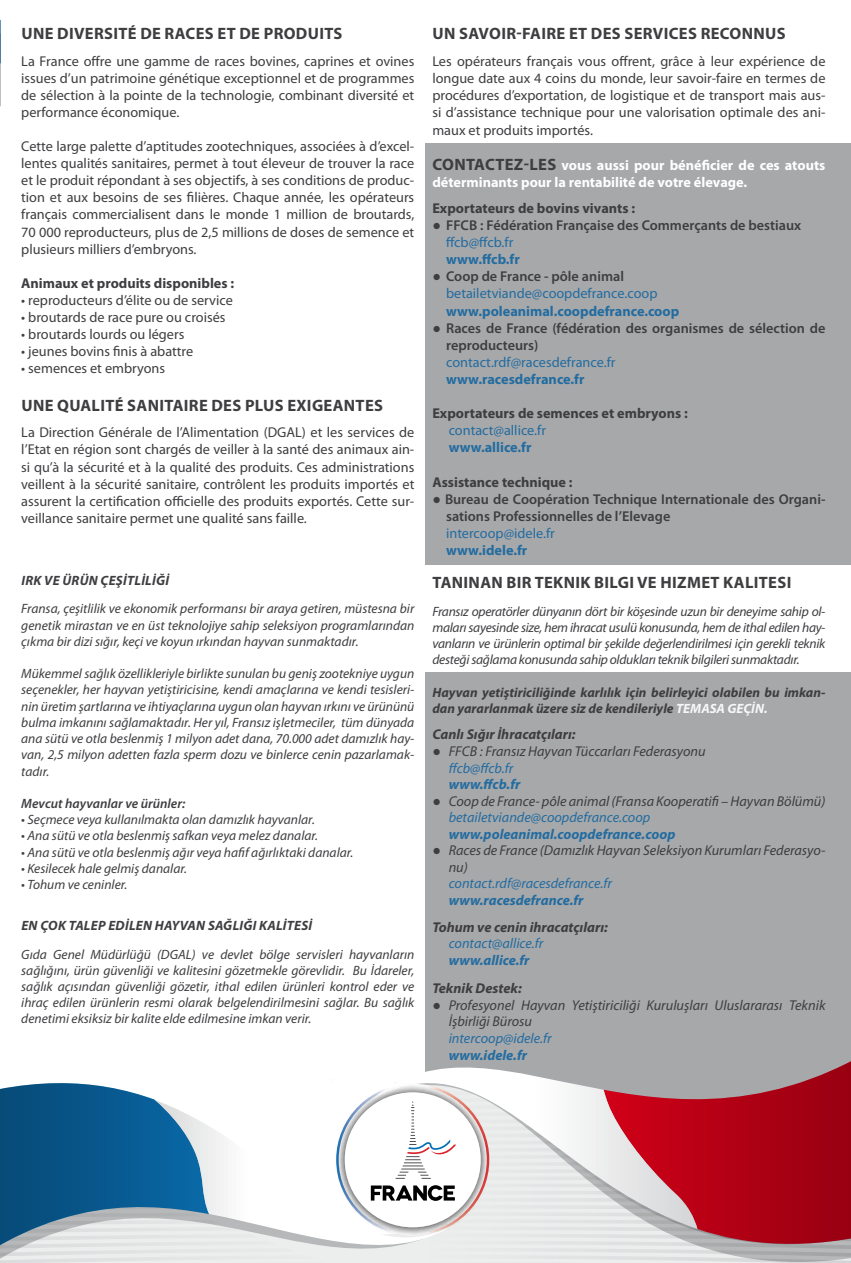
<style>
.page{position:relative;width:851px;height:1263px;background:#fff}
.page>*{position:absolute;margin:0;border:0;box-sizing:border-box;transform-origin:0 0}
.t1{font:700 16.5px "Myriad Pro";letter-spacing:.02em;color:#3e3d40}
.t2{font:14.25px/17.1px "Myriad Pro";color:#3e3d40;text-align:justify}
.t3{font:italic 14.25px/16.5px "Myriad Pro";color:#3e3d40}
.t4{font:600 14.25px/17.1px "Myriad Pro";color:#3e3d40}
.t5{font:14.25px/17.1px "Myriad Pro";color:#236ca0}
.t6{font:700 14.25px "Myriad Pro";color:#3e3d40}
.t7{font:700 14.25px "Myriad Pro";color:#236ca0}
.t8{font:italic 700 14.25px "Myriad Pro";color:#236ca0}
.t9{font:700 14.25px/17.1px "Myriad Pro";color:#fff}
.t10{font:italic 700 14.25px "Myriad Pro";color:#3e3d40}
.t11{font:italic 14.25px "Myriad Pro";color:#236ca0}
.t12{font:italic 13.5px/16.2px "Myriad Pro";color:#3e3d40;text-align:justify}
.t13{font:italic 700 13.5px/16.2px "Myriad Pro";color:#3e3d40}
.t14{font:italic 700 13.5px "Myriad Pro";letter-spacing:.02em;color:#3e3d40}
.t15{font:italic 600 13.5px "Myriad Pro";color:#3e3d40}
.s1{font-family:"Calibri";font-weight:400}
.s2{font-weight:400;color:#236ca0}
.s3{font-family:"Calibri";color:#3e3d40}
.s4{font-weight:600;color:#3e3d40}
.s5{color:#f7f7f7}
.s6{font-family:"Calibri"}
.s7{color:#236ca0}
</style>
<div class="page">
<hr style="left:0;top:657px;width:1px;height:43px;background:#9c9e9f">
<svg style="left:0;top:20px;width:1px;height:86px"></svg>
<div style="left:425px;top:144px;width:425px;height:421px;background:#a7a8aa"></div>
<div style="left:425px;top:672px;width:425px;height:429px;background:#a7a8aa"></div>
<svg style="left:0;top:1074px;width:850px;height:189px"></svg>
<p class="t1" style="left:21px;top:25px;width:46px">Une diversité</p>
<p class="t1" style="left:140px;top:25px;width:35px">de races</p>
<p class="t1" style="left:217px;top:25px;width:57px">etdeproduits</p>
<p class="t2" style="left:21px;top:53px;width:394px">La France offre une gamme de races bovines, caprines et ovines issues d’un patrimoine génétique exceptionnel et de programmes de sélection à la pointe de la technologie, combinant diversité et performance économique.</p>
<p class="t2" style="left:21px;top:138px;width:394px">Cette large palette d’aptitudes zootechniques, associées à d’excel&shy;lentes qualités sanitaires, permet à tout éleveur de trouver la race et le produit répondant à ses objectifs, à ses conditions de produc&shy;tion et aux besoins de ses filières. Chaque année, les opérateurs français commercialisent dans le monde 1 million de broutards, 70 000 reproducteurs, plus de 2,5 millions de doses de semence et plusieurs milliers d’embryons.</p>
<p class="t6" style="left:21px;top:275px;width:214px">Animaux et produits disponibles :</p>
<p class="t2" style="left:21px;top:292px;width:213px">• reproducteurs d’élite ou de service</p>
<p class="t2" style="left:21px;top:309px;width:206px">• broutards de race pure ou croisés</p>
<p class="t2" style="left:21px;top:326px;width:165px">• broutards lourds ou légers</p>
<p class="t2" style="left:21px;top:343px;width:173px">• jeunes bovins finis à abattre</p>
<p class="t2" style="left:21px;top:360px;width:145px">• semences et embryons</p>
<p class="t1" style="left:21px;top:396px;width:47px">Une qualité</p>
<p class="t1" style="left:127px;top:396px;width:10px">sanitaire</p>
<p class="t1" style="left:211px;top:396px;width:11px">des</p>
<p class="t1" style="left:245px;top:396px;width:11px">plus</p>
<p class="t1" style="left:287px;top:396px;width:11px">exigeantes</p>
<p class="t2" style="left:21px;top:424px;width:394px">La Direction Générale de l’Alimentation (DGAL) et les services de l’Etat en région sont chargés de veiller à la santé des animaux ain&shy;si qu’à la sécurité et à la qualité des produits. Ces administrations veillent à la sécurité sanitaire, contrôlent les produits importés et assurent la certification officielle des produits exportés. Cette sur&shy;veillance sanitaire permet une qualité sans faille.</p>
<p class="t14" style="left:21px;top:573px;width:149px">IRK VE ÜRÜN ÇEŞİTLİLİĞİ</p>
<p class="t12" style="left:21px;top:601px;width:394px">Fransa, çeşitlilik ve ekonomik performansı bir araya getiren, müstesna bir genetik mirastan ve en üst teknolojiye sahip seleksiyon programlarından çıkma bir dizi sığır, keçi ve koyun ırkından hayvan sunmaktadır.</p>
<p class="t12" style="left:21px;top:666px;width:394px">Mükemmel sağlık özellikleriyle birlikte sunulan bu geniş zootekniye uygun seçenekler, her hayvan yetiştiricisine, kendi amaçlarına ve kendi tesisleri&shy;nin üretim şartlarına ve ihtiyaçlarına uygun olan hayvan ırkını ve ürününü bulma imkanını sağlamaktadır. Her yıl, Fransız işletmeciler, tüm dünyada ana sütü ve otla beslenmiş 1 milyon adet dana, 70.000 adet damızlık hay&shy;van, 2,5 milyon adetten fazla sperm dozu ve binlerce cenin pazarlamak&shy;tadır.</p>
<p class="t15" style="left:21px;top:796px;width:166px">Mevcut hayvanlar ve ürünler:</p>
<p class="t12" style="left:21px;top:812px;width:295px">• Seçmece veya kullanılmakta olan damızlık hayvanlar.</p>
<p class="t12" style="left:21px;top:828px;width:298px">• Ana sütü ve otla beslenmiş safkan veya melez danalar.</p>
<p class="t12" style="left:21px;top:844px;width:333px">• Ana sütü ve otla beslenmiş ağır veya hafif ağırlıktaki danalar.</p>
<p class="t12" style="left:21px;top:860px;width:167px">• Kesilecek hale gelmiş danalar.</p>
<p class="t12" style="left:21px;top:877px;width:108px">• Tohum ve ceninler.</p>
<p class="t14" style="left:21px;top:918px;width:292px">EN ÇOK TALEP EDİLEN HAYVAN SAĞLIĞI KALİTESİ</p>
<p class="t12" style="left:21px;top:946px;width:394px">Gıda Genel Müdürlüğü (DGAL) ve devlet bölge servisleri hayvanların sağlığını, ürün güvenliği ve kalitesini gözetmekle görevlidir. Bu İdareler, sağlık açısından güvenliği gözetir, ithal edilen ürünleri kontrol eder ve ihraç edilen ürünlerin resmi olarak belgelendirilmesini sağlar. Bu sağlık denetimi eksiksiz bir kalite elde edilmesine imkan verir.</p>
<p class="t1" style="left:432px;top:25px;width:37px">Un savoir</p>
<p class="t1" style="left:516px;top:25px;width:15px">-faire</p>
<p class="t1" style="left:569px;top:25px;width:33px">et des</p>
<p class="t1" style="left:624px;top:25px;width:10px">services</p>
<p class="t1" style="left:700px;top:25px;width:12px">reconnus</p>
<p class="t2" style="left:432px;top:52px;width:394px">Les opérateurs français vous offrent, grâce à leur expérience de longue date aux 4 coins du monde, leur savoir-faire en termes de procédures d’exportation, de logistique et de transport mais aus&shy;si d’assistance technique pour une valorisation optimale des ani&shy;maux et produits importés.</p>
<p class="t1" style="left:432px;top:155px;width:107px">CONTACTEZ-les</p>
<p class="t9" style="left:432px;top:157px;width:394px;text-indent:129px">vous aussi pour bénéficier de ces atouts déterminants pour la rentabilité de votre élevage.</p>
<p class="t6" style="left:432px;top:200px;width:204px">Exportateurs de bovins vivants :</p>
<p class="t4" style="left:446px;top:217px;width:356px;text-indent:-14px"><span class="s1">●</span> FFCB : Fédération Française des Commerçants de bestiaux <span class="s2">ffcb@ffcb.fr</span></p>
<p class="t7" style="left:446px;top:251px;width:75px">www.ffcb.fr</p>
<p class="t5" style="left:446px;top:268px;width:213px;text-indent:-14px"><span class="s3">●</span> <span class="s4">Coop de France - pôle animal </span>betailetviande@coopdefrance.coop</p>
<p class="t7" style="left:446px;top:303px;width:235px">www.poleanimal.coopdefrance.coop</p>
<p class="t4" style="left:446px;top:319px;width:381px;text-indent:-14px"><span class="s1">●</span> Races de France (fédération des organismes de sélection de reproducteurs)</p>
<p class="t5" style="left:446px;top:354px;width:171px">contact.rdf@racesdefrance.fr</p>
<p class="t7" style="left:446px;top:371px;width:140px">www.racesdefrance.fr</p>
<p class="t6" style="left:432px;top:405px;width:257px">Exportateurs de semences et embryons :</p>
<p class="t5" style="left:448px;top:422px;width:99px">contact@allice.fr</p>
<p class="t7" style="left:448px;top:439px;width:84px">www.allice.fr</p>
<p class="t6" style="left:432px;top:474px;width:142px">Assistance technique :</p>
<p class="t4" style="left:446px;top:490px;width:381px;text-indent:-14px"><span class="s1">●</span> Bureau de Coopération Technique Internationale des Organi&shy;sations Professionnelles de l’Elevage</p>
<p class="t5" style="left:446px;top:525px;width:110px">intercoop@idele.fr</p>
<p class="t7" style="left:446px;top:542px;width:83px">www.idele.fr</p>
<p class="t1" style="left:432px;top:573px;width:20px">Tanınan</p>
<p class="t1" style="left:506px;top:573px;width:106px">bir teknik bilgi</p>
<p class="t1" style="left:637px;top:573px;width:46px">ve hizmet</p>
<p class="t1" style="left:723px;top:573px;width:20px">kalitesi</p>
<p class="t12" style="left:432px;top:603px;width:394px">Fransız operatörler dünyanın dört bir köşesinde uzun bir deneyime sahip ol&shy;maları sayesinde size, hem ihracat usulü konusunda, hem de ithal edilen hay&shy;vanların ve ürünlerin optimal bir şekilde değerlendirilmesi için gerekli teknik desteği sağlama konusunda sahip oldukları teknik bilgileri sunmaktadır.</p>
<p class="t13" style="left:432px;top:684px;width:394px">Hayvan yetiştiriciliğinde karlılık için belirleyici olabilen bu imkan&shy;dan yararlanmak üzere siz de kendileriyle <span class="s5">TEMASA GEÇİN.</span></p>
<p class="t10" style="left:432px;top:726px;width:145px">Canlı Sığır İhracatçıları:</p>
<p class="t3" style="left:448px;top:743px;width:258px;text-indent:-16px"><span class="s6">●</span> FFCB : Fransız Hayvan Tüccarları Federasyonu <span class="s7">ffcb@ffcb.fr</span></p>
<p class="t8" style="left:448px;top:776px;width:73px">www.ffcb.fr</p>
<p class="t3" style="left:448px;top:793px;width:378px;text-indent:-16px"><span class="s6">●</span> Coop de France- pôle animal (Fransa Kooperatifi – Hayvan Bölümü) <span class="s7">betailetviande@coopdefrance.coop</span></p>
<p class="t8" style="left:448px;top:826px;width:228px">www.poleanimal.coopdefrance.coop</p>
<p class="t3" style="left:448px;top:842px;width:378px;text-indent:-16px"><span class="s6">●</span> Races de France (Damızlık Hayvan Seleksiyon Kurumları Federasyo&shy;nu)</p>
<p class="t11" style="left:448px;top:876px;width:165px">contact.rdf@racesdefrance.fr</p>
<p class="t8" style="left:448px;top:892px;width:136px">www.racesdefrance.fr</p>
<p class="t10" style="left:432px;top:919px;width:177px">Tohum ve cenin ihracatçıları:</p>
<p class="t11" style="left:448px;top:936px;width:96px">contact@allice.fr</p>
<p class="t8" style="left:448px;top:952px;width:82px">www.allice.fr</p>
<p class="t10" style="left:432px;top:980px;width:91px">Teknik Destek:</p>
<p class="t3" style="left:448px;top:997px;width:378px;text-indent:-16px"><span class="s6">●</span> Profesyonel Hayvan Yetiştiriciliği Kuruluşları Uluslararası Teknik<br>İşbirliği Bürosu</p>
<p class="t11" style="left:448px;top:1030px;width:105px">intercoop@idele.fr</p>
<p class="t8" style="left:448px;top:1047px;width:80px">www.idele.fr</p>
</div>
